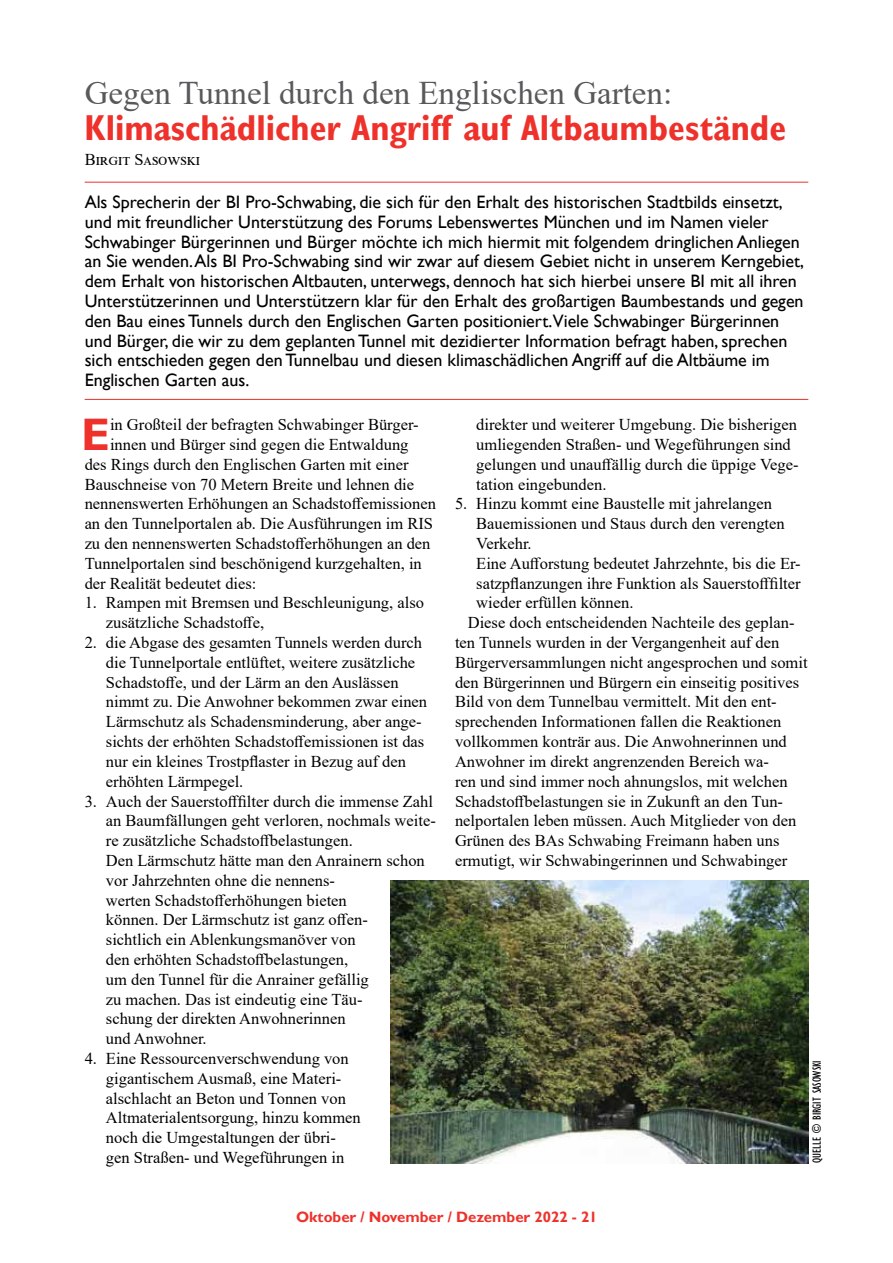
<style>
.page{position:relative;width:893px;height:1263px;background:#fff}
.page>*{position:absolute;margin:0;border:0;box-sizing:border-box;transform-origin:0 0}
.t1{font:700 45.6px "Gill Sans";color:#ee312a}
.t2{font:700 condensed 36px "Gill Sans";color:#ee312a}
.t3{font:33px "Times New Roman";color:#58595b}
.t4{font:18px/19.8px "Gill Sans";color:#000}
.t5{font:16.5px/19.8px "Times New Roman";color:#000}
.t6{font:700 15px "Gill Sans";color:#ee312a}
.t7{font:condensed 12px "Gill Sans";color:#000}
</style>
<div class="page">
<hr style="left:85px;top:182px;width:723px;height:1px;background:#ee312a">
<hr style="left:85px;top:399px;width:723px;height:1px;background:#ee312a">
<img style="left:390px;top:881px;width:418px;height:282px">
<h3 class="t3" style="left:85px;top:69px;width:589px">Gegen Tunnel durch den Englischen Garten:</h3>
<h2 class="t2" style="left:85px;top:106px;width:703px">Klimaschädlicher Angriff auf Altbaumbestände</h2>
<p class="t5" style="left:85px;top:149px;width:117px">Birgit Sasowski</p>
<p class="t4" style="left:85px;top:192px;width:721px">Als Sprecherin der BI Pro-Schwabing, die sich für den Erhalt des historischen Stadtbilds einsetzt, und mit freundlicher Unterstützung des Forums Lebenswertes München und im Namen vieler Schwabinger Bürgerinnen und Bürger möchte ich mich hiermit mit folgendem dringlichen Anliegen an Sie wenden. Als BI Pro-Schwabing sind wir zwar auf diesem Gebiet nicht in unserem Kerngebiet, dem Erhalt von historischen Altbauten, unterwegs, dennoch hat sich hierbei unsere BI mit all ihren Unterstützerinnen und Unterstützern klar für den Erhalt des großartigen Baumbestands und gegen den Bau eines Tunnels durch den Englischen Garten positioniert.Viele Schwabinger Bürgerinnen und Bürger, die wir zu dem geplanten Tunnel mit dezidierter Information befragt haben, sprechen sich entschieden gegen den Tunnelbau und diesen klimaschädlichen Angriff auf die Altbäume im Englischen Garten aus.</p>
<h1 class="t1" style="left:81px;top:407px;width:30px">E</h1>
<p class="t5" style="left:110px;top:414px;width:310px">in Großteil der befragten Schwabinger Bürger-</p>
<p class="t5" style="left:476px;top:414px;width:324px">direkter und weiterer Umgebung. Die bisherigen umliegenden Straßen- und Wegeführungen sind gelungen und unauffällig durch die üppige Vege&shy;tation eingebunden.</p>
<p class="t5" style="left:455px;top:493px;width:318px">5. Hinzu kommt eine Baustelle mit jahrelangen</p>
<p class="t5" style="left:476px;top:513px;width:310px">Bauemissionen und Staus durch den verengten</p>
<p class="t5" style="left:476px;top:533px;width:57px">Verkehr.</p>
<p class="t5" style="left:476px;top:553px;width:326px">Eine Aufforstung bedeutet Jahrzehnte, bis die Er-</p>
<p class="t5" style="left:476px;top:573px;width:326px">satzpflanzungen ihre Funktion als Sauerstofffilter</p>
<p class="t5" style="left:476px;top:592px;width:159px">wieder erfüllen können.</p>
<p class="t5" style="left:468px;top:612px;width:328px">Diese doch entscheidenden Nachteile des geplan-</p>
<p class="t5" style="left:455px;top:632px;width:326px">ten Tunnels wurden in der Vergangenheit auf den</p>
<p class="t5" style="left:455px;top:652px;width:354px">Bürgerversammlungen nicht angesprochen und somit</p>
<p class="t5" style="left:455px;top:672px;width:346px">den Bürgerinnen und Bürgern ein einseitig positives</p>
<p class="t5" style="left:455px;top:691px;width:323px">Bild von dem Tunnelbau vermittelt. Mit den ent-</p>
<p class="t5" style="left:455px;top:711px;width:328px">sprechenden Informationen fallen die Reaktionen</p>
<p class="t5" style="left:455px;top:731px;width:333px">vollkommen konträr aus. Die Anwohnerinnen und</p>
<p class="t5" style="left:455px;top:751px;width:315px">Anwohner im direkt angrenzenden Bereich wa-</p>
<p class="t5" style="left:455px;top:771px;width:334px">ren und sind immer noch ahnungslos, mit welchen</p>
<p class="t5" style="left:455px;top:790px;width:330px">Schadstoffbelastungen sie in Zukunft an den Tun-</p>
<p class="t5" style="left:455px;top:810px;width:343px">nelportalen leben müssen. Auch Mitglieder von den</p>
<p class="t5" style="left:455px;top:830px;width:326px">Grünen des BAs Schwabing Freimann haben uns</p>
<p class="t5" style="left:455px;top:850px;width:334px">ermutigt, wir Schwabingerinnen und Schwabinger</p>
<p class="t5" style="left:110px;top:434px;width:300px">innen und Bürger sind gegen die Entwaldung</p>
<p class="t5" style="left:85px;top:454px;width:325px">des Rings durch den Englischen Garten mit einer</p>
<p class="t5" style="left:85px;top:474px;width:331px">Bauschneise von 70 Metern Breite und lehnen die</p>
<p class="t5" style="left:85px;top:493px;width:353px">nennenswerten Erhöhungen an Schadstoffemissionen</p>
<p class="t5" style="left:85px;top:513px;width:350px">an den Tunnelportalen ab. Die Ausführungen im RIS</p>
<p class="t5" style="left:85px;top:533px;width:347px">zu den nennenswerten Schadstofferhöhungen an den</p>
<p class="t5" style="left:85px;top:553px;width:339px">Tunnelportalen sind beschönigend kurzgehalten, in</p>
<p class="t5" style="left:85px;top:573px;width:173px">der Realität bedeutet dies:</p>
<p class="t5" style="left:106px;top:592px;width:320px;text-indent:-21px">1. Rampen mit Bremsen und Beschleunigung, also zusätzliche Schadstoffe,</p>
<p class="t5" style="left:106px;top:632px;width:323px;text-indent:-21px">2. die Abgase des gesamten Tunnels werden durch die Tunnelportale entlüftet, weitere zusätzliche Schadstoffe, und der Lärm an den Auslässen nimmt zu. Die Anwohner bekommen zwar einen Lärmschutz als Schadensminderung, aber ange&shy;sichts der erhöhten Schadstoffemissionen ist das nur ein kleines Trostpflaster in Bezug auf den erhöhten Lärmpegel.</p>
<p class="t5" style="left:106px;top:790px;width:331px;text-indent:-21px">3. Auch der Sauerstofffilter durch die immense Zahl an Baumfällungen geht verloren, nochmals weite&shy;re zusätzliche Schadstoffbelastungen.<br>Den Lärmschutz hätte man den Anrainern schon vor Jahrzehnten ohne die nennens-<br>werten Schadstofferhöhungen bieten<br>können. Der Lärmschutz ist ganz offen-<br>sichtlich ein Ablenkungsmanöver von<br>den erhöhten Schadstoffbelastungen,<br>um den Tunnel für die Anrainer gefällig<br>zu machen. Das ist eindeutig eine Täu-<br>schung der direkten Anwohnerinnen<br>und Anwohner.</p>
<p class="t5" style="left:106px;top:1048px;width:256px;text-indent:-21px">4. Eine Ressourcenverschwendung von gigantischem Ausmaß, eine Materi&shy;alschlacht an Beton und Tonnen von Altmaterialentsorgung, hinzu kommen noch die Umgestaltungen der übri&shy;gen Straßen- und Wegeführungen in</p>
<p class="t7" style="left:810px;top:1163px;width:103px;rotate:-90deg">Quelle © Birgit Sasowski</p>
<p class="t6" style="left:296px;top:1208px;width:303px">Oktober / November / Dezember 2022 - 21</p>
</div>
